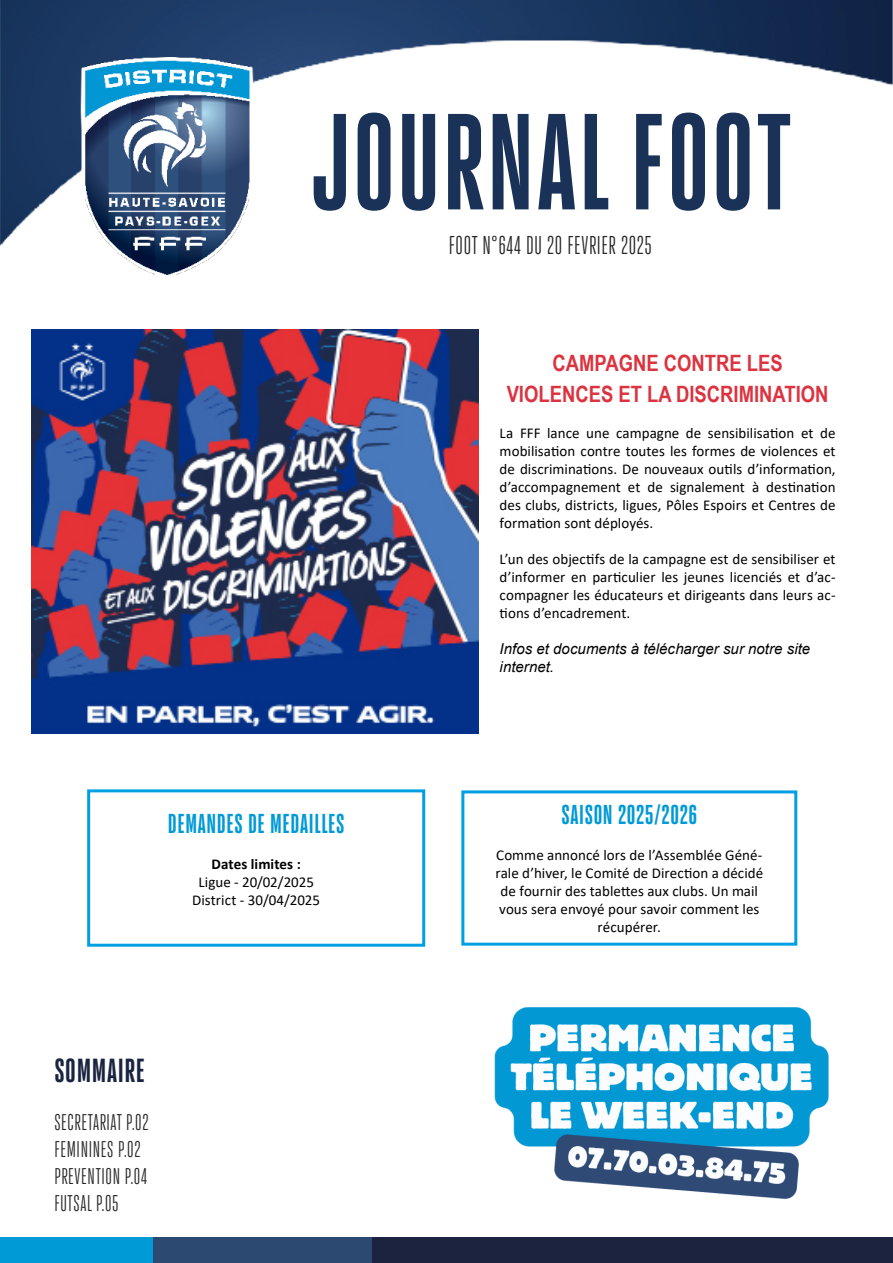
<style>
.page{position:relative;width:893px;height:1263px;background:#fff}
.page>*{position:absolute;margin:0;border:0;box-sizing:border-box;transform-origin:0 0}
.t1{font:700 135px "FFF Hero";color:#1a3258;scale:.96 1}
.t2{font:700 33px "FFF Hero";color:#192440}
.t3{font:700 27px "FFF Hero";color:#019ad6}
.t4{font:25.5px "FFF Hero";color:#262626}
.t5{font:22.5px/27px "FFF Hero";color:#262626}
.t6{font:700 22.5px/30.6px "Arial Narrow";color:#db333f;text-align:center}
.t7{font:15px/18px "Calibri";letter-spacing:.005em;color:#000;text-align:center}
.t8{font:italic 15px/18px "Arial";color:#000}
.t9{font:700 15px "Calibri";letter-spacing:.005em;color:#000}
</style>
<div class="page">
<img style="left:0;top:0;width:893px;height:246px">
<div style="left:0;top:1237px;width:893px;height:26px;background:#009ad6"></div>
<div style="left:153px;top:1237px;width:249px;height:26px;background:#2c4972"></div>
<div style="left:372px;top:1237px;width:521px;height:26px;background:#1c233f"></div>
<img style="left:68px;top:54px;width:197px;height:221px">
<img style="left:494px;top:1007px;width:335px;height:193px">
<div style="left:87px;top:789px;width:338px;height:158px;border:3px solid #009fe3"></div>
<div style="left:461px;top:790px;width:336px;height:156px;border:3px solid #009fe3"></div>
<img style="left:32px;top:330px;width:446px;height:403px">
<h1 class="t1" style="left:310px;top:89px;width:504px">JOURNAL FOOT</h1>
<h3 class="t4" style="left:448px;top:231px;width:205px">FOOT N°644 DU 20 FEVRIER 2025</h3>
<h3 class="t6" style="left:507px;top:347px;width:323px">CAMPAGNE CONTRE LES<br>VIOLENCES ET LA DISCRIMINATION</h3>
<p class="t7" style="left:500px;top:424px;width:337px;text-align:justify">La FFF lance une campagne de sensibilisation et de mobilisation contre toutes les formes de violences et de discriminations. De nouveaux outils d’information, d’accompagnement et de signalement à destination des clubs, districts, ligues, Pôles Espoirs et Centres de formation sont déployés.</p>
<p class="t7" style="left:500px;top:550px;width:337px;text-align:justify">L’un des objectifs de la campagne est de sensibiliser et d’informer en particulier les jeunes licenciés et d’ac&shy;compagner les éducateurs et dirigeants dans leurs ac&shy;tions d’encadrement.</p>
<p class="t8" style="left:500px;top:640px;width:312px">Infos et documents à télécharger sur notre site internet.</p>
<h3 class="t3" style="left:167px;top:809px;width:179px">DEMANDES DE MEDAILLES</h3>
<p class="t9" style="left:212px;top:853px;width:91px">Dates limites :</p>
<p class="t7" style="left:192px;top:873px;width:130px">Ligue - 20/02/2025<br>District - 30/04/2025</p>
<h2 class="t2" style="left:54px;top:1052px;width:93px">SOMMAIRE</h2>
<h3 class="t5" style="left:54px;top:1108px;width:96px">SECRETARIAT P.02<br>FEMININES P.02<br>PREVENTION P.04<br>FUTSAL P.05</h3>
<h3 class="t3" style="left:561px;top:800px;width:138px">SAISON 2025/2026</h3>
<p class="t7" style="left:495px;top:846px;width:269px">Comme annoncé lors de l’Assemblée Géné&shy;rale d’hiver, le Comité de Direction a décidé de fournir des tablettes aux clubs. Un mail vous sera envoyé pour savoir comment les récupérer.</p>
</div>
